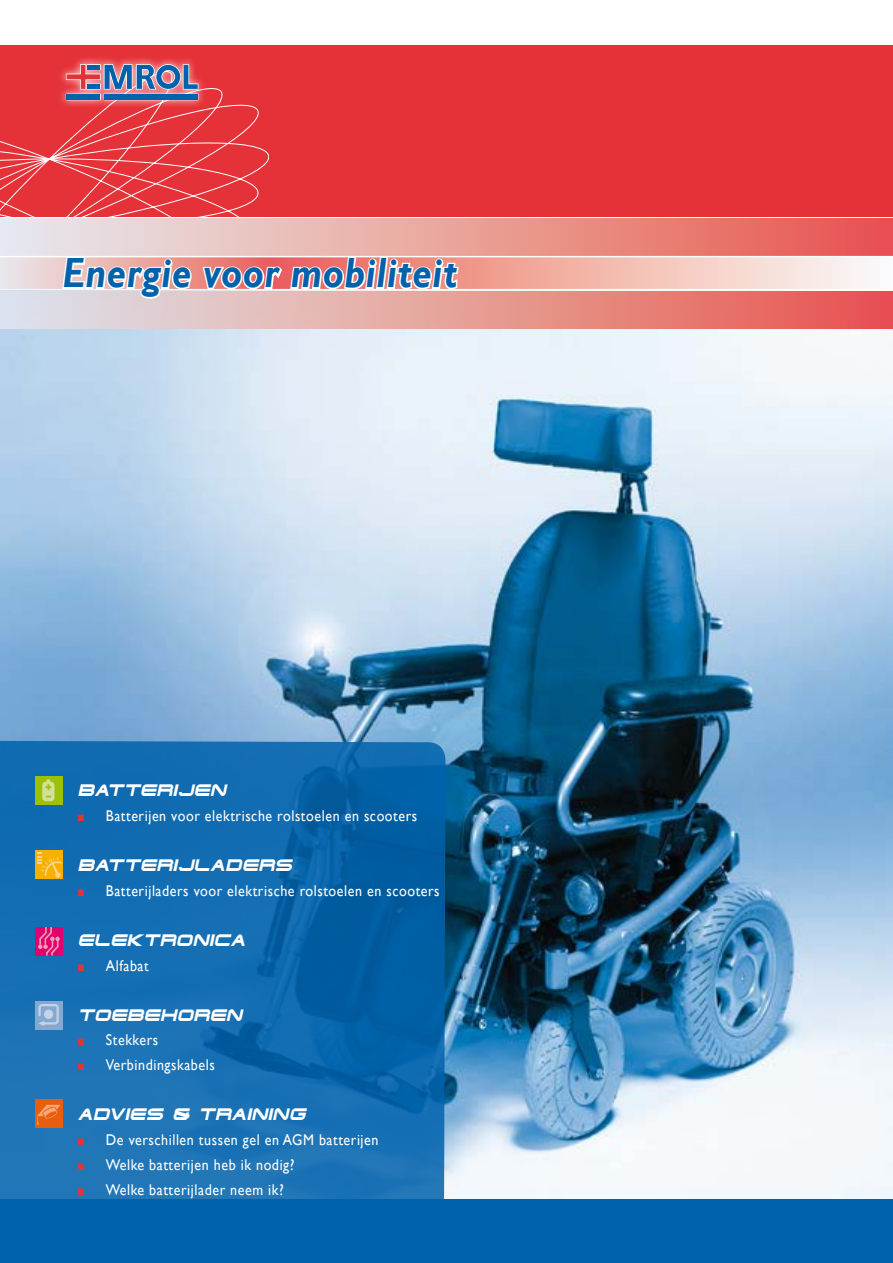
<style>
.page{position:relative;width:893px;height:1263px;background:#fff}
.page>*{position:absolute;margin:0;border:0;box-sizing:border-box;transform-origin:0 0}
.t1{font:italic 700 42.15px "Gill Sans";letter-spacing:.02em;color:#0062ac;scale:.9 1}
.t2{font:15.6px "Gill Sans";letter-spacing:.04em;color:#fff;scale:.9 1}
.t3{font:italic 15.6px "Eyechart Display Caps S Si";color:#fff;scale:.9 1}
.s1{color:#e53138}
</style>
<div class="page">
<div style="left:0;top:45px;width:893px;height:172px;background:#e53138"></div>
<div style="left:57px;top:56px;width:150px;height:52px;background:#fff;opacity:.75"></div>
<svg style="left:0;top:64px;width:269px;height:153px"></svg>
<div style="left:105px;top:94px;width:93px;height:6px;background:#0062ac"></div>
<div style="left:67px;top:94px;width:33px;height:6px;background:#0062ac"></div>
<img style="left:0;top:329px;width:893px;height:870px">
<svg style="left:0;top:741px;width:446px;height:458px;background:#126baf"></svg>
<div style="left:0;top:218px;width:893px;height:37px;background:linear-gradient(to right,#e8efef,#e9564b)"></div>
<div style="left:35px;top:776px;width:27px;height:28px;background:#9dc107"></div>
<svg style="left:42px;top:779px;width:12px;height:22px"></svg>
<div style="left:35px;top:851px;width:27px;height:28px;background:#f8b000"></div>
<svg style="left:37px;top:853px;width:25px;height:25px"></svg>
<div style="left:35px;top:1001px;width:27px;height:28px;background:#85a8d1"></div>
<svg style="left:38px;top:1004px;width:21px;height:22px"></svg>
<div style="left:35px;top:1099px;width:27px;height:28px;background:#e95d0f"></div>
<svg style="left:37px;top:1105px;width:23px;height:17px"></svg>
<div style="left:35px;top:927px;width:27px;height:28px;background:#e2006c"></div>
<svg style="left:38px;top:927px;width:22px;height:28px"></svg>
<div style="left:0;top:1199px;width:893px;height:64px;background:#0062ac"></div>
<div style="left:0;top:291px;width:893px;height:38px;background:linear-gradient(to right,#dfe9ed,#e9564b)"></div>
<svg style="left:0;top:227px;width:893px;height:74px;background:#edb5b0"></svg>
<h1 class="t1" style="left:62px;top:249px;width:440px">Energie voor mobiliteit</h1>
<p class="t3" style="left:78px;top:783px;width:170px">BATTERIJEN</p>
<p class="t2" style="left:78px;top:807px;width:379px"><span class="s1">■</span> Batterijen voor elektrische rolstoelen en scooters</p>
<p class="t3" style="left:78px;top:858px;width:243px">BATTERIJLADERS</p>
<p class="t2" style="left:78px;top:881px;width:404px"><span class="s1">■</span> Batterijladers voor elektrische rolstoelen en scooters</p>
<p class="t3" style="left:78px;top:932px;width:191px">ELEKTRONICA</p>
<p class="t2" style="left:78px;top:956px;width:80px"><span class="s1">■</span> Alfabat</p>
<p class="t3" style="left:78px;top:1007px;width:188px">TOEBEHOREN</p>
<p class="t2" style="left:78px;top:1031px;width:91px"><span class="s1">■</span> Stekkers</p>
<p class="t2" style="left:78px;top:1056px;width:154px"><span class="s1">■</span> Verbindingskabels</p>
<p class="t3" style="left:78px;top:1107px;width:258px">ADVIES &amp; TRAINING</p>
<p class="t2" style="left:78px;top:1131px;width:336px"><span class="s1">■</span> De verschillen tussen gel en AGM batterijen</p>
<p class="t2" style="left:78px;top:1156px;width:242px"><span class="s1">■</span> Welke batterijen heb ik nodig?</p>
<p class="t2" style="left:78px;top:1181px;width:230px"><span class="s1">■</span> Welke batterijlader neem ik?</p>
</div>
